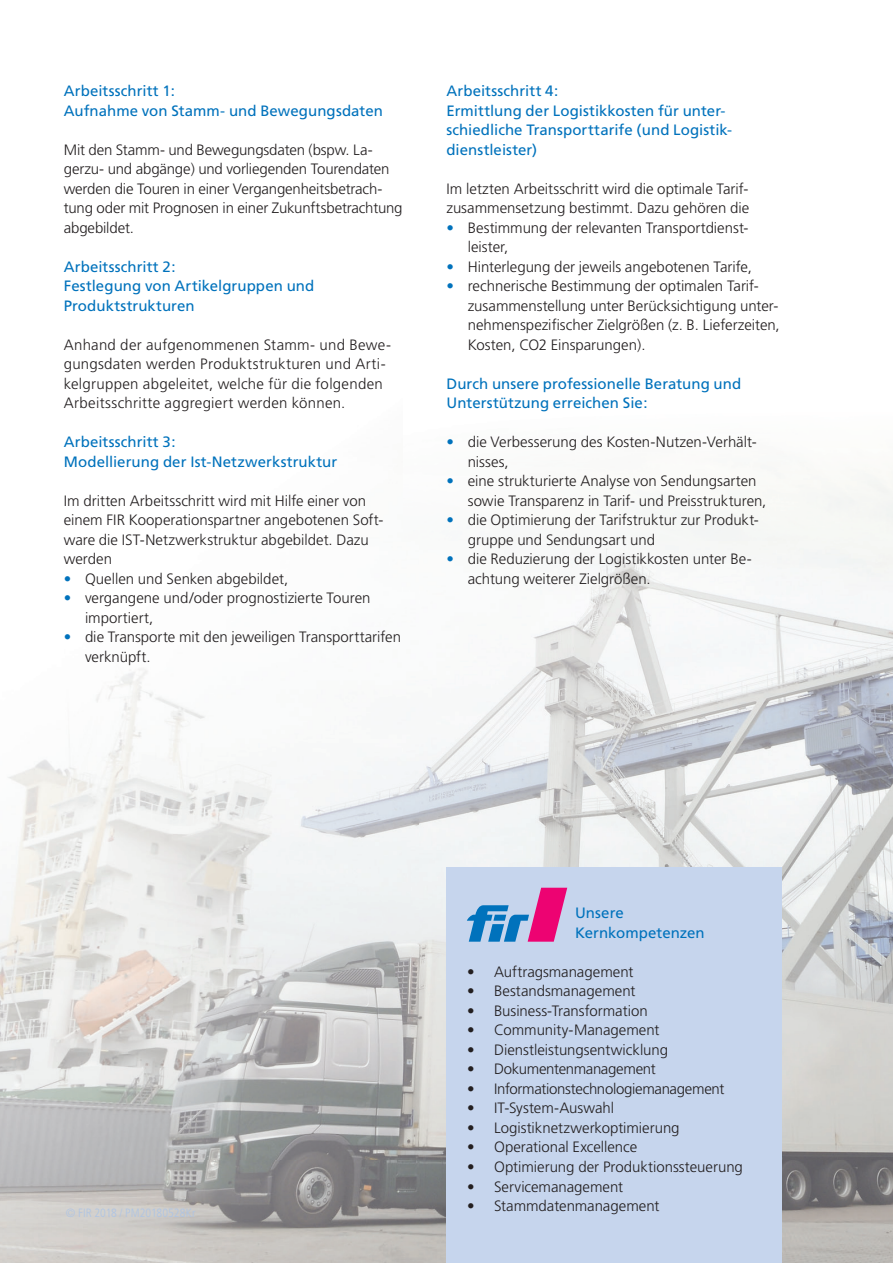
<style>
.page{position:relative;width:893px;height:1263px;background:#fff}
.page>*{position:absolute;margin:0;border:0;box-sizing:border-box;transform-origin:0 0}
.t1{font:300 15px/19.5px "Frutiger";color:#231f20}
.t2{font:15px/19.5px "Frutiger";letter-spacing:.005em;color:#0072bc}
.t3{font:300 15px/19.5px "Frutiger";letter-spacing:.02em;color:#231f20}
.t4{font:300 15px "Frutiger";letter-spacing:-.02em;color:#231f20}
.t5{font:300 condensed 12px "Frutiger";letter-spacing:.005em;color:#adc4e5}
.s1{color:#0072bc}
</style>
<div class="page">
<img style="left:0;top:669px;width:419px;height:491px">
<img style="left:419px;top:540px;width:474px;height:620px">
<img style="left:0;top:1160px;width:893px;height:103px">
<div style="left:446px;top:867px;width:336px;height:396px;background:#c6d5ed"></div>
<svg style="left:467px;top:888px;width:100px;height:54px"></svg>
<p class="t2" style="left:64px;top:81px;width:321px">Arbeitsschritt 1:<br>Aufnahme von Stamm- und Bewegungsdaten</p>
<p class="t1" style="left:64px;top:140px;width:340px">Mit den Stamm- und Bewegungsdaten (bspw. La&shy;gerzu- und abgänge) und vorliegenden Tourendaten werden die Touren in einer Vergangenheitsbetrach&shy;tung oder mit Prognosen in einer Zukunftsbetrachtung abgebildet.</p>
<p class="t2" style="left:64px;top:257px;width:252px">Arbeitsschritt 2:<br>Festlegung von Artikelgruppen und<br>Produktstrukturen</p>
<p class="t3" style="left:64px;top:335px;width:329px">Anhand der aufgenommenen Stamm- und Bewe&shy;gungsdaten werden Produktstrukturen und Arti&shy;kelgruppen abgeleitet, welche für die folgenden Arbeitsschritte aggregiert werden können.</p>
<p class="t2" style="left:64px;top:432px;width:275px">Arbeitsschritt 3:<br>Modellierung der Ist-Netzwerkstruktur</p>
<p class="t1" style="left:64px;top:491px;width:321px">Im dritten Arbeitsschritt wird mit Hilfe einer von einem FIR Kooperationspartner angebotenen Soft&shy;ware die IST-Netzwerkstruktur abgebildet. Dazu werden</p>
<p class="t1" style="left:64px;top:569px;width:226px"><span class="s1">•</span> Quellen und Senken abgebildet,</p>
<p class="t1" style="left:85px;top:588px;width:287px;text-indent:-21px"><span class="s1">•</span> vergangene und/oder prognostizierte Touren importiert,</p>
<p class="t1" style="left:85px;top:627px;width:318px;text-indent:-21px"><span class="s1">•</span> die Transporte mit den jeweiligen Transporttarifen verknüpft.</p>
<p class="t2" style="left:446px;top:81px;width:287px">Arbeitsschritt 4:<br>Ermittlung der Logistikkosten für unter&shy;schiedliche Transporttarife (und Logistik&shy;dienstleister)</p>
<p class="t1" style="left:446px;top:179px;width:304px">Im letzten Arbeitsschritt wird die optimale Tarif&shy;zusammensetzung bestimmt. Dazu gehören die</p>
<p class="t1" style="left:468px;top:218px;width:282px;text-indent:-21px"><span class="s1">•</span> Bestimmung der relevanten Transportdienst&shy;leister,</p>
<p class="t1" style="left:446px;top:257px;width:307px"><span class="s1">•</span> Hinterlegung der jeweils angebotenen Tarife,</p>
<p class="t1" style="left:468px;top:276px;width:314px;text-indent:-21px"><span class="s1">•</span> rechnerische Bestimmung der optimalen Tarif&shy;zusammenstellung unter Berücksichtigung unter&shy;nehmenspezifischer Zielgrößen (z. B. Lieferzeiten, Kosten, CO2 Einsparungen).</p>
<p class="t2" style="left:446px;top:374px;width:296px">Durch unsere professionelle Beratung und<br>Unterstützung erreichen Sie:</p>
<p class="t1" style="left:468px;top:432px;width:290px;text-indent:-21px"><span class="s1">•</span> die Verbesserung des Kosten-Nutzen-Verhält&shy;nisses,</p>
<p class="t1" style="left:468px;top:471px;width:300px;text-indent:-21px"><span class="s1">•</span> eine strukturierte Analyse von Sendungsarten sowie Transparenz in Tarif- und Preisstrukturen,</p>
<p class="t1" style="left:468px;top:510px;width:293px;text-indent:-21px"><span class="s1">•</span> die Optimierung der Tarifstruktur zur Produkt&shy;gruppe und Sendungsart und</p>
<p class="t1" style="left:468px;top:549px;width:285px;text-indent:-21px"><span class="s1">•</span> die Reduzierung der Logistikkosten unter Be&shy;achtung weiterer Zielgrößen.</p>
<p class="t5" style="left:66px;top:1206px;width:131px">© FIR 2018 / PM20180528Kr</p>
<p class="t2" style="left:575px;top:903px;width:131px">Unsere<br>Kernkompetenzen</p>
<p class="t1" style="left:467px;top:962px;width:168px">• Auftragsmanagement</p>
<p class="t1" style="left:467px;top:982px;width:170px">• Bestandsmanagement</p>
<p class="t1" style="left:467px;top:1001px;width:182px">• Business-Transformation</p>
<p class="t1" style="left:467px;top:1021px;width:194px">• Community-Management</p>
<p class="t1" style="left:467px;top:1040px;width:203px">• Dienstleistungsentwicklung</p>
<p class="t4" style="left:467px;top:1061px;width:190px">• Dokumentenmanagement</p>
<p class="t4" style="left:467px;top:1080px;width:259px">• Informationstechnologiemanagement</p>
<p class="t1" style="left:467px;top:1099px;width:149px">• IT-System-Auswahl</p>
<p class="t1" style="left:467px;top:1118px;width:214px">• Logistiknetzwerkoptimierung</p>
<p class="t1" style="left:467px;top:1138px;width:172px">• Operational Excellence</p>
<p class="t1" style="left:467px;top:1157px;width:277px">• Optimierung der Produktionssteuerung</p>
<p class="t1" style="left:467px;top:1177px;width:158px">• Servicemanagement</p>
<p class="t1" style="left:467px;top:1196px;width:194px">• Stammdatenmanagement</p>
</div>
